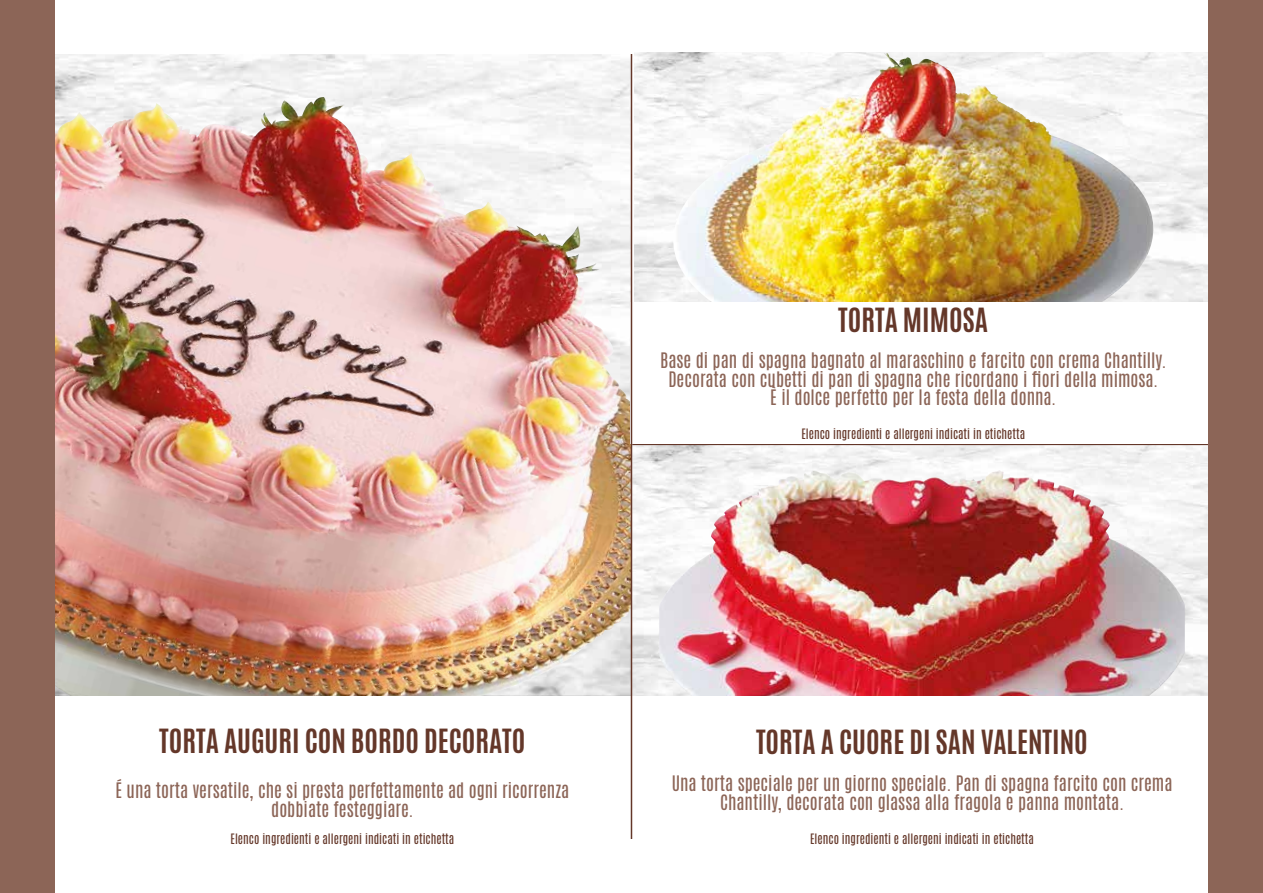
<style>
.page{position:relative;width:1263px;height:893px;background:#fff}
.page>*{position:absolute;margin:0;border:0;box-sizing:border-box;transform-origin:0 0}
.t1{font:700 27.9px "Antonio";color:#643729}
.t2{font:17.85px/18.9px "Antonio";color:#8c6557;text-align:center}
.t3{font:12px "Antonio";color:#643729}
</style>
<div class="page">
<img style="left:54px;top:54px;width:577px;height:46px">
<img style="left:54px;top:100px;width:579px;height:596px">
<img style="left:634px;top:53px;width:575px;height:250px">
<img style="left:632px;top:445px;width:577px;height:251px">
<img style="left:768px;top:470px;width:231px;height:16px">
<hr style="left:632px;top:444px;width:577px;height:1px;background:#643729">
<div style="left:0;top:0;width:54px;height:893px;background:#8c6557"></div>
<img style="left:810px;top:53px;width:84px;height:63px">
<div style="left:631px;top:303px;width:582px;height:141px;background:#fff"></div>
<hr style="left:631px;top:54px;width:1px;height:785px;background:#643729">
<div style="left:1209px;top:0;width:54px;height:893px;background:#8c6557"></div>
<h1 class="t1" style="left:838px;top:299px;width:151px">TORTA MIMOSA</h1>
<p class="t2" style="left:660px;top:351px;width:508px">Base di pan di spagna bagnato al maraschino e farcito con crema Chantilly.<br>Decorata con cubetti di pan di spagna che ricordano i fiori della mimosa.<br>È il dolce perfetto per la festa della donna.</p>
<p class="t3" style="left:801px;top:425px;width:225px">Elenco ingredienti e allergeni indicati in etichetta</p>
<h1 class="t1" style="left:159px;top:720px;width:368px">TORTA AUGURI CON BORDO DECORATO</h1>
<p class="t2" style="left:116px;top:781px;width:455px">É una torta versatile, che si presta perfettamente ad ogni ricorrenza dobbiate festeggiare.</p>
<p class="t3" style="left:231px;top:830px;width:225px">Elenco ingredienti e allergeni indicati in etichetta</p>
<h1 class="t1" style="left:756px;top:720px;width:333px">TORTA A CUORE DI SAN VALENTINO</h1>
<p class="t2" style="left:672px;top:774px;width:502px">Una torta speciale per un giorno speciale. Pan di spagna farcito con crema<br>Chantilly, decorata con glassa alla fragola e panna montata.</p>
<p class="t3" style="left:810px;top:830px;width:225px">Elenco ingredienti e allergeni indicati in etichetta</p>
</div>
